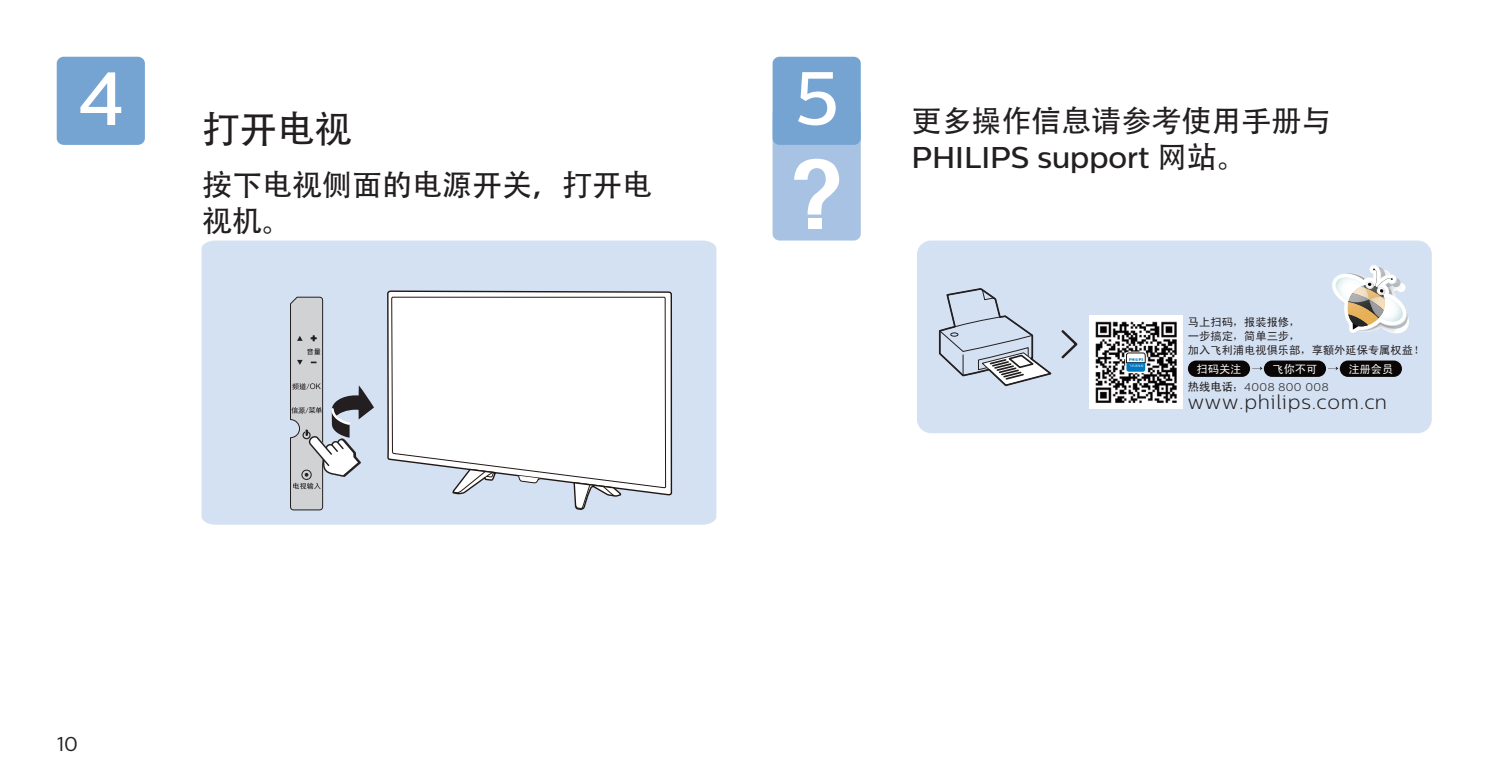
<style>
.page{position:relative;width:1489px;height:780px;background:#fff}
.page>*{position:absolute;margin:0;border:0;box-sizing:border-box;transform-origin:0 0}
.t1{font:500 75px "Centrale Sans";color:#fff}
.Title_ZH{font:37.5px "Adobe Heiti Std";color:#231f20}
.description_ZH{font:30px/36px "Adobe Heiti Std";color:#231f20}
.t2{font:300 20px "Centrale Sans";letter-spacing:.04em;color:#231f20}
.t3{font:20px "Centrale Sans";color:#231f20}
.t4{font:11.25px "Sim Hei";color:#231f20}
.t5{font:300 11.25px "Centrale Sans";letter-spacing:.04em;color:#231f20}
.t6{font:11.25px "Sim Hei";color:#fff}
.s1{font-family:"Centrale Sans";font-weight:500}
.s2{font-family:"Adobe Heiti Std";font-weight:400}
.s3{font-family:"Sim Hei";font-weight:400}
</style>
<div class="page">
<div style="left:201px;top:240px;width:515px;height:284px;background:#d4e1f2"></div>
<div style="left:916px;top:240px;width:515px;height:193px;background:#d4e1f2;border-radius:14px"></div>
<svg style="left:386px;top:290px;width:286px;height:205px"></svg>
<svg style="left:391px;top:296px;width:275px;height:192px"></svg>
<svg style="left:518px;top:475px;width:23px;height:8px"></svg>
<svg style="left:572px;top:481px;width:50px;height:44px"></svg>
<svg style="left:452px;top:467px;width:44px;height:28px"></svg>
<svg style="left:1061px;top:330px;width:17px;height:29px"></svg>
<svg style="left:938px;top:288px;width:114px;height:99px"></svg>
<img style="left:1089px;top:316px;width:93px;height:93px">
<svg style="left:1125px;top:352px;width:21px;height:21px"></svg>
<svg style="left:1126px;top:353px;width:19px;height:19px"></svg>
<svg style="left:1332px;top:265px;width:75px;height:69px"></svg>
<svg style="left:1252px;top:366px;width:10px;height:4px"></svg>
<svg style="left:1328px;top:366px;width:10px;height:4px"></svg>
<div style="left:1187px;top:360px;width:62px;height:17px;background:#090605;border-radius:8px"></div>
<div style="left:1263px;top:360px;width:62px;height:17px;background:#090605;border-radius:8px"></div>
<div style="left:1339px;top:360px;width:62px;height:17px;background:#090605;border-radius:8px"></div>
<div style="left:772px;top:107px;width:88px;height:133px;background:#a7c2e2;border-radius:7px"></div>
<div style="left:808px;top:218px;width:13px;height:10px;background:#fff"></div>
<svg style="left:794px;top:159px;width:45px;height:55px"></svg>
<div style="left:57px;top:57px;width:88px;height:88px;background:#75a4d2;border-radius:7px"></div>
<div style="left:772px;top:57px;width:88px;height:88px;background:#75a4d2;border-radius:7px"></div>
<svg style="left:290px;top:296px;width:84px;height:214px;background:#b7bdc6"></svg>
<p class="t1" style="left:78px;top:54px;width:47px">4</p>
<p class="Title_ZH" style="left:202px;top:106px;width:152px">打开电视</p>
<p class="description_ZH" style="left:202px;top:168px;width:451px">按下电视侧面的电源开关，打开电视机。</p>
<p class="t3" style="left:57px;top:732px;width:23px">10</p>
<p class="t1" style="left:794px;top:54px;width:46px">5</p>
<p class="description_ZH" style="left:911px;top:104px;width:422px">更多操作信息请参考使用手册与<br><span class="s1">PHILIPS support</span> 网站。</p>
<p class="t4" style="left:1187px;top:316px;width:114px">马上扫码，报装报修，</p>
<p class="t4" style="left:1187px;top:345px;width:238px">加入飞利浦电视俱乐部，享额外延保专属权益！</p>
<p class="t5" style="left:1187px;top:381px;width:142px"><span class="s2">热线电话</span><span class="s3">：</span>4008 800 008</p>
<p class="t2" style="left:1187px;top:390px;width:201px">www.philips.com.cn</p>
<p class="t4" style="left:1187px;top:330px;width:114px">一步搞定，简单三步，</p>
<p class="t6" style="left:1196px;top:363px;width:46px">扫码关注</p>
<p class="t6" style="left:1272px;top:363px;width:46px">飞你不可</p>
<p class="t6" style="left:1348px;top:363px;width:46px">注册会员</p>
</div>
